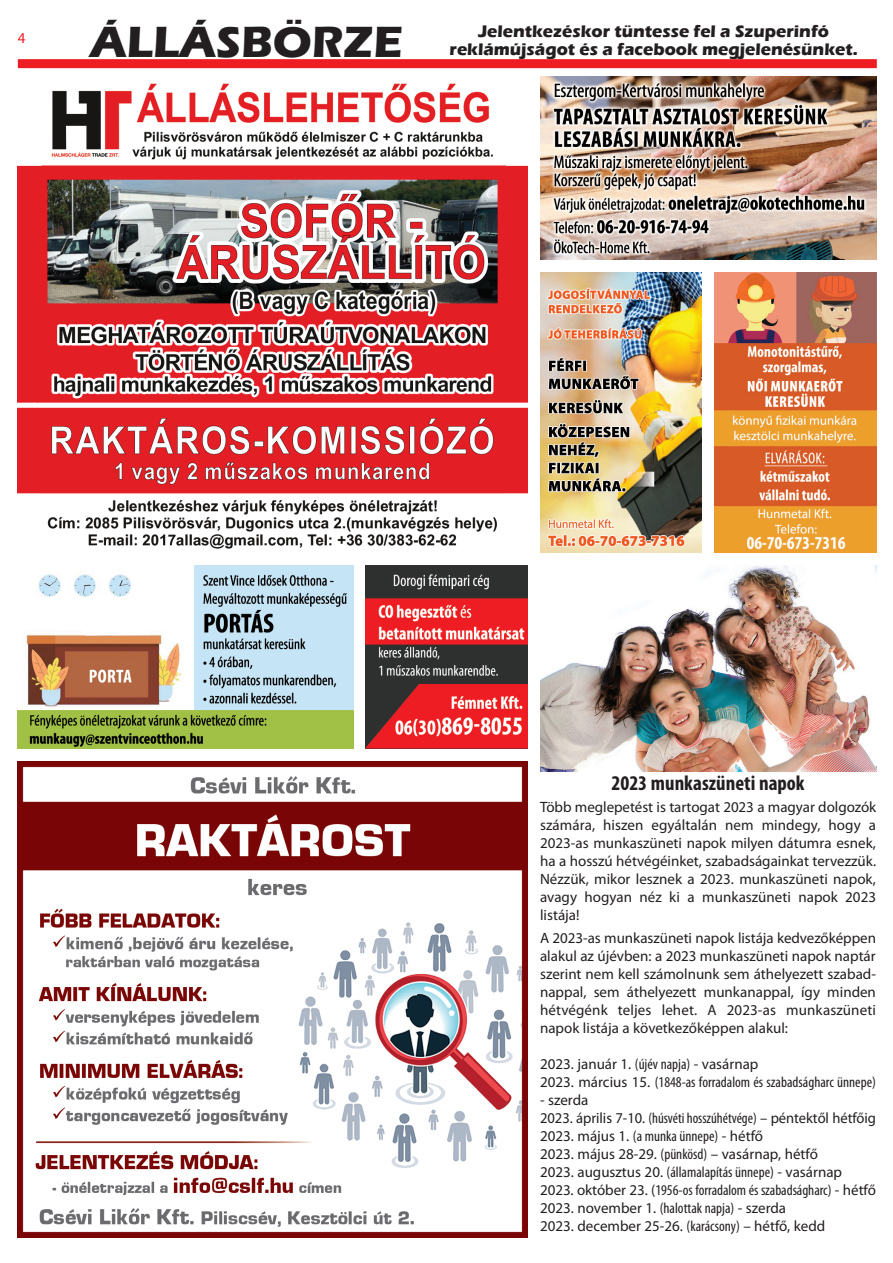
<style>
.page{position:relative;width:893px;height:1263px;background:#fff}
.page>*{position:absolute;margin:0;border:0;box-sizing:border-box;transform-origin:0 0}
.Szélső_hasáb_cim{font:700 45px "Eras ITC";color:#231f20}
.t1{font:700 condensed 21px "Myriad Pro";color:#231f20}
.t2{font:700 17.25px "Eras ITC";color:#231f20}
.t3{font:15px/18px "Myriad Pro";color:#231f20;text-align:justify}
.t4{font:condensed 15px "Myriad Pro";letter-spacing:-.005em;color:#231f20}
.t5{font:15px "Myriad Pro";color:#ee1d23}
.s1{font-stretch:condensed}
.s2{font-stretch:normal}
</style>
<div class="page">
<div style="left:18px;top:59px;width:859px;height:9px;background:#ee1d23"></div>
<img style="left:17px;top:83px;width:510px;height:466px">
<img style="left:540px;top:77px;width:336px;height:182px">
<img style="left:17px;top:566px;width:336px;height:182px">
<img style="left:714px;top:272px;width:162px;height:281px">
<img style="left:540px;top:272px;width:162px;height:281px">
<img style="left:366px;top:566px;width:161px;height:182px">
<img style="left:540px;top:566px;width:336px;height:206px">
<img style="left:17px;top:761px;width:510px;height:476px">
<p class="t5" style="left:18px;top:29px;width:9px">4</p>
<p class="Szélső_hasáb_cim" style="left:90px;top:16px;width:314px">ÁLLÁSBÖRZE</p>
<p class="t2" style="left:478px;top:21px;width:352px">Jelentkezéskor tüntesse fel a Szuperinfó</p>
<p class="t2" style="left:450px;top:39px;width:410px">reklámújságot és a facebook megjelenésünket.</p>
<p class="t1" style="left:611px;top:770px;width:195px">2023 munkaszüneti napok</p>
<p class="t3" style="left:540px;top:798px;width:338px">Több meglepetést is tartogat 2023 a magyar dolgozók számára, hiszen egyáltalán nem mindegy, hogy a 2023-as munkaszüneti napok milyen dátumra esnek, ha a hosszú hétvégéinket, szabadságainkat tervezzük.<br>Nézzük, mikor lesznek a 2023. munkaszüneti napok, avagy hogyan néz ki a munkaszüneti napok 2023 listája!</p>
<p class="t3" style="left:540px;top:928px;width:337px">A 2023-as munkaszüneti napok listája kedvezőképpen alakul az újévben: a 2023 munkaszüneti napok naptár szerint nem kell számolnunk sem áthelyezett szabad&shy;nappal, sem áthelyezett munkanappal, így minden hétvégénk teljes lehet. A 2023-as munkaszüneti napok listája a következőképpen alakul:</p>
<p class="t3" style="left:540px;top:1054px;width:220px">2023. január 1. <span class="s1">(újév napja)</span> - vasárnap</p>
<p class="t4" style="left:540px;top:1073px;width:337px"><span class="s2">2023. március 15.</span> (1848-as forradalom és szabadságharc ünnepe)</p>
<p class="t3" style="left:540px;top:1090px;width:50px">- szerda</p>
<p class="t3" style="left:540px;top:1108px;width:337px">2023. április 7-10. <span class="s1">(húsvéti hosszúhétvége)</span> – péntektől hétfőig</p>
<p class="t3" style="left:540px;top:1126px;width:225px">2023. május 1. <span class="s1">(a munka ünnepe)</span> - hétfő</p>
<p class="t3" style="left:540px;top:1144px;width:279px">2023. május 28-29. <span class="s1">(pünkösd)</span> – vasárnap, hétfő</p>
<p class="t3" style="left:540px;top:1162px;width:304px">2023. augusztus 20. <span class="s1">(államalapítás ünnepe)</span> - vasárnap</p>
<p class="t4" style="left:540px;top:1181px;width:337px"><span class="s2">2023. október 23. (</span>1956-os forradalom és szabadságharc) <span class="s2">- hétfő</span></p>
<p class="t3" style="left:540px;top:1198px;width:248px">2023. november 1. <span class="s1">(halottak napja)</span> - szerda</p>
<p class="t3" style="left:540px;top:1216px;width:287px">2023. december 25-26. <span class="s1">(karácsony)</span> – hétfő, kedd</p>
</div>
